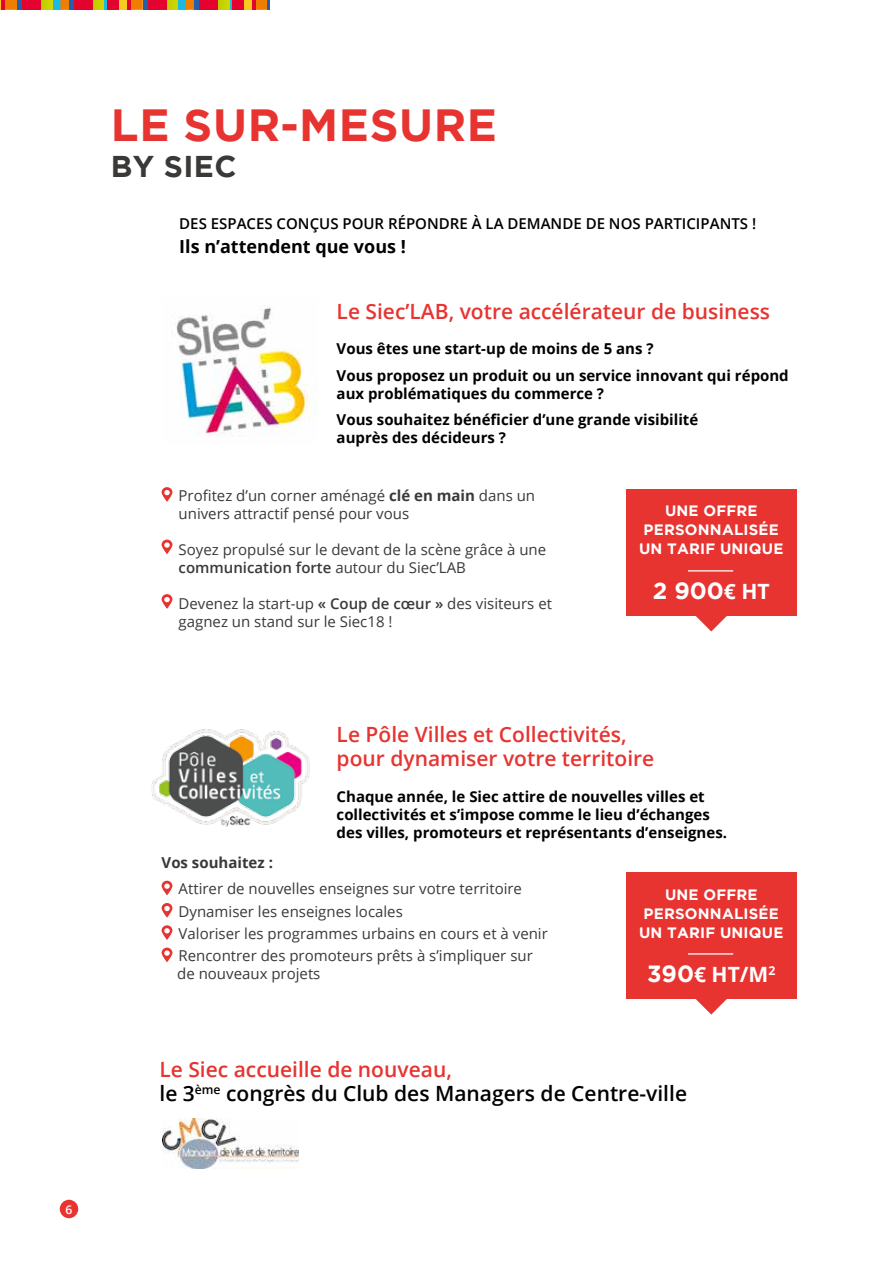
<style>
.page{position:relative;width:893px;height:1263px;background:#fff}
.page>*{position:absolute;margin:0;border:0;box-sizing:border-box;transform-origin:0 0}
.t1{font:700 45px "Gotham";letter-spacing:.015em;color:#e73431}
.t2{font:700 30px "Gotham";letter-spacing:.015em;color:#3a3938}
.t3{font:700 23.4px "Gotham";color:#fff}
.t4{font:600 21px/24px "Open Sans";color:#e73431}
.t5{font:600 21px/24px "Open Sans";color:#000}
.t6{font:700 21px "Open Sans";color:#fff}
.t7{font:700 18px "Open Sans";color:#000}
.t8{font:15px/22.2px "Open Sans";color:#3a3938}
.t9{font:700 15px/18px "Open Sans";color:#000}
.t10{font:700 15px/19.2px "Gotham";letter-spacing:.015em;color:#fff;text-align:center}
.t11{font:600 15px "Open Sans";color:#000}
.t12{font:700 15px "Open Sans";color:#3a3938}
.t13{font:600 12px "Open Sans";color:#fff}
.s1{font-weight:700}
.s2{font-weight:600}
.s3{font-family:"Open Sans";font-size:21px}
.s4{font-family:"Gotham";font-size:23.4px}
.s5{color:#e73431}
</style>
<div class="page">
<div style="left:60px;top:1200px;width:18px;height:18px;background:#e73431;border-radius:50%"></div>
<img style="left:151px;top:729px;width:159px;height:98px">
<img style="left:172px;top:306px;width:146px;height:131px">
<img style="left:162px;top:1119px;width:137px;height:49px">
<div style="left:626px;top:489px;width:170px;height:127px;background:#e73431"></div>
<svg style="left:696px;top:616px;width:31px;height:15px"></svg>
<div style="left:626px;top:872px;width:170px;height:127px;background:#e73431"></div>
<svg style="left:696px;top:999px;width:31px;height:15px"></svg>
<hr style="left:688px;top:570px;width:45px;height:1px;background:#fff">
<hr style="left:688px;top:953px;width:45px;height:1px;background:#fff">
<div style="left:2px;top:0;width:15px;height:10px;background:#ef7d00"></div>
<div style="left:0;top:0;width:5px;height:10px;background:#f6ca21"></div>
<hr style="left:1px;top:0;width:4px;height:10px;background:#e4032e">
<div style="left:24px;top:0;width:29px;height:10px;background:#c7d000"></div>
<div style="left:21px;top:0;width:20px;height:10px;background:#e4032e"></div>
<div style="left:53px;top:0;width:8px;height:10px;background:#1dbadf"></div>
<div style="left:17px;top:0;width:5px;height:10px;background:#2260ab"></div>
<div style="left:60px;top:0;width:9px;height:10px;background:#ef7d00"></div>
<svg style="left:92px;top:0;width:13px;height:10px"></svg>
<div style="left:73px;top:0;width:19px;height:10px;background:#e4032e"></div>
<div style="left:105px;top:0;width:8px;height:10px;background:#1dbadf"></div>
<hr style="left:69px;top:0;width:4px;height:10px;background:#2260ab">
<div style="left:128px;top:0;width:15px;height:10px;background:#ef7d00"></div>
<div style="left:115px;top:0;width:16px;height:10px;background:#f6ca21"></div>
<div style="left:107px;top:0;width:11px;height:10px;background:#e4032e"></div>
<hr style="left:127px;top:0;width:4px;height:10px;background:#e4032e">
<svg style="left:166px;top:0;width:12px;height:10px"></svg>
<div style="left:147px;top:0;width:19px;height:10px;background:#e4032e"></div>
<div style="left:178px;top:0;width:9px;height:10px;background:#1dbadf"></div>
<hr style="left:143px;top:0;width:4px;height:10px;background:#2260ab">
<div style="left:186px;top:0;width:8px;height:10px;background:#ef7d00"></div>
<svg style="left:217px;top:0;width:13px;height:10px"></svg>
<div style="left:198px;top:0;width:19px;height:10px;background:#e4032e"></div>
<div style="left:230px;top:0;width:8px;height:10px;background:#1dbadf"></div>
<div style="left:194px;top:0;width:5px;height:10px;background:#2260ab"></div>
<div style="left:253px;top:0;width:15px;height:10px;background:#ef7d00"></div>
<div style="left:240px;top:0;width:16px;height:10px;background:#f6ca21"></div>
<div style="left:232px;top:0;width:11px;height:10px;background:#e4032e"></div>
<hr style="left:252px;top:0;width:4px;height:10px;background:#e4032e">
<svg style="left:268px;top:0;width:2px;height:10px"></svg>
<svg style="left:162px;top:487px;width:10px;height:15px"></svg>
<svg style="left:162px;top:540px;width:10px;height:14px"></svg>
<svg style="left:162px;top:594px;width:10px;height:15px"></svg>
<svg style="left:162px;top:881px;width:10px;height:14px"></svg>
<svg style="left:162px;top:903px;width:10px;height:15px"></svg>
<svg style="left:162px;top:925px;width:10px;height:15px"></svg>
<svg style="left:162px;top:948px;width:10px;height:14px"></svg>
<p class="t13" style="left:66px;top:1201px;width:8px">6</p>
<h1 class="t1" style="left:111px;top:99px;width:388px">LE SUR-MESURE</h1>
<h2 class="t2" style="left:111px;top:149px;width:127px">BY SIEC</h2>
<p class="t11" style="left:179px;top:213px;width:578px">DES ESPACES CONÇUS POUR RÉPONDRE À LA DEMANDE DE NOS PARTICIPANTS !</p>
<p class="t7" style="left:179px;top:234px;width:228px">Ils n’attendent que vous !</p>
<h3 class="t4" style="left:337px;top:299px;width:435px">Le Siec’LAB, votre accélérateur de business</h3>
<p class="t9" style="left:337px;top:335px;width:454px;line-height:26.5px">Vous êtes une start-up de moins de 5 ans ?<br>Vous proposez un produit ou un service innovant qui répond</p>
<p class="t9" style="left:337px;top:379px;width:363px;line-height:26.5px">aux problématiques du commerce ?<br>Vous souhaitez bénéficier d’une grande visibilité</p>
<p class="t9" style="left:337px;top:428px;width:171px">auprès des décideurs ?</p>
<p class="t8" style="left:179px;top:486px;width:358px;line-height:18px">Profitez d’un corner aménagé <span class="s1">clé en main</span> dans un univers attractif pensé pour vous</p>
<p class="t8" style="left:179px;top:540px;width:369px;line-height:18px">Soyez propulsé sur le devant de la scène grâce à une <span class="s2">communication forte</span> autour du Siec’LAB</p>
<p class="t8" style="left:179px;top:594px;width:375px;line-height:18px">Devenez la start-up <span class="s2">« Coup de cœur »</span> des visiteurs et gagnez un stand sur le Siec18 !</p>
<p class="t10" style="left:639px;top:501px;width:146px">UNE OFFRE<br>PERSONNALISÉE<br>UN TARIF UNIQUE</p>
<h3 class="t3" style="left:653px;top:577px;width:118px">2 900<span class="s3">€ HT</span></h3>
<h3 class="t4" style="left:337px;top:722px;width:319px">Le Pôle Villes et Collectivités, pour dynamiser votre territoire</h3>
<p class="t9" style="left:337px;top:787px;width:392px">Chaque année, le Siec attire de nouvelles villes et collectivités et s’impose comme le lieu d’échanges des villes, promoteurs et représentants d’enseignes.</p>
<p class="t12" style="left:162px;top:852px;width:113px">Vos souhaitez :</p>
<p class="t8" style="left:179px;top:877px;width:371px">Attirer de nouvelles enseignes sur votre territoire Dynamiser les enseignes locales<br>Valoriser les programmes urbains en cours et à venir Rencontrer des promoteurs prêts à s’impliquer sur</p>
<p class="t8" style="left:177px;top:962px;width:145px">de nouveaux projets</p>
<p class="t10" style="left:639px;top:885px;width:146px">UNE OFFRE<br>PERSONNALISÉE<br>UN TARIF UNIQUE</p>
<h3 class="t6" style="left:647px;top:960px;width:130px"><span class="s4">390</span>€ HT/M<sup>2</sup></h3>
<h3 class="t5" style="left:159px;top:1057px;width:529px"><span class="s5">Le Siec accueille de nouveau,<br></span>le 3<sup>ème</sup> congrès du Club des Managers de Centre-ville</h3>
</div>
